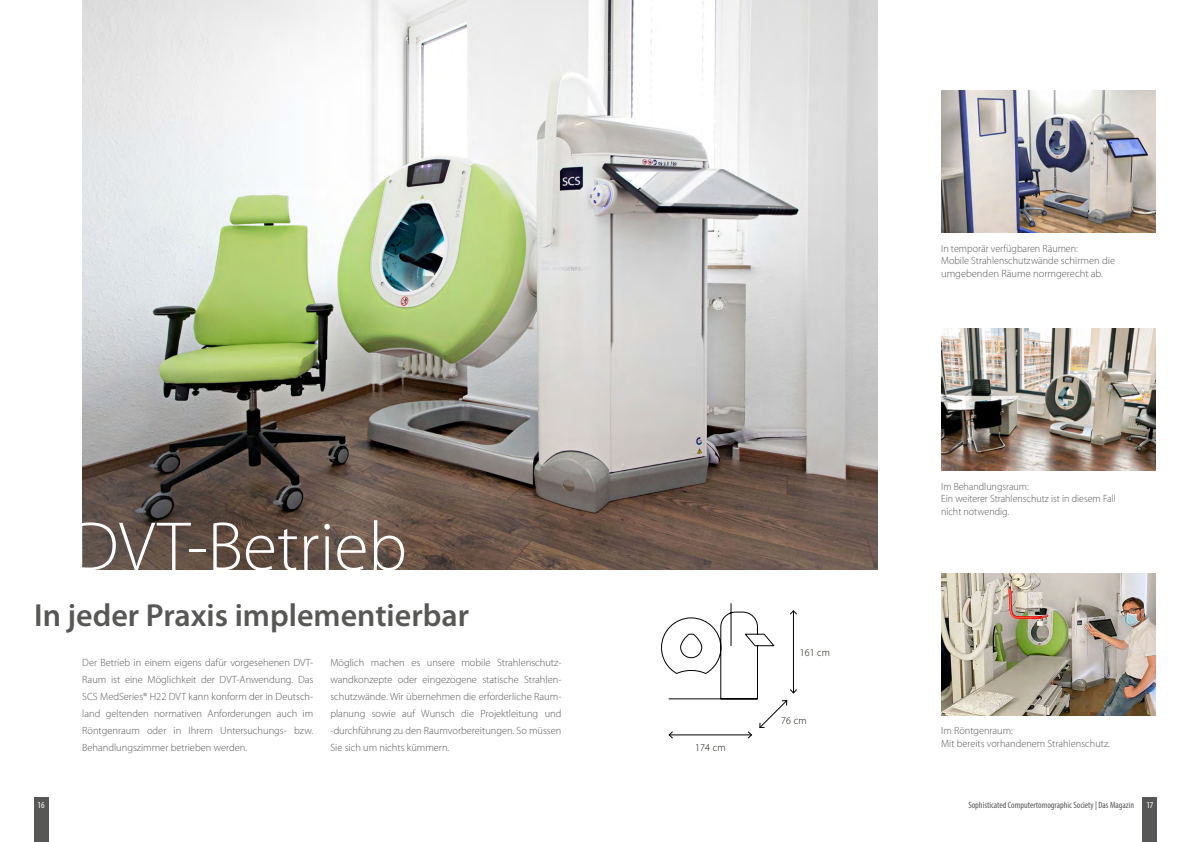
<style>
.page{position:relative;width:1191px;height:842px;background:#fff}
.page>*{position:absolute;margin:0;border:0;box-sizing:border-box;transform-origin:0 0}
.t1{font:300 70px "Myriad Pro";color:#fff}
.t2{font:600 32px "Myriad Pro";color:#575756}
.t3{font:300 10.5px/17px "Myriad Pro";color:#575756;text-align:justify}
.t4{font:300 10.5px/12.6px "Myriad Pro";color:#575756;scale:.96 1}
.t5{font:300 10.5px/12.6px "Myriad Pro";color:#575756;scale:.95 1}
.t6{font:300 10.5px "Myriad Pro";letter-spacing:.02em;color:#140f06;scale:.95 1}
.t7{font:condensed 9.2px "Myriad Pro";color:#575756}
.t8{font:condensed 9.2px "Myriad Pro";color:#fff}
</style>
<div class="page">
<img style="left:82px;top:0;width:795px;height:570px">
<img style="left:941px;top:91px;width:214px;height:141px">
<img style="left:941px;top:329px;width:214px;height:142px">
<img style="left:941px;top:573px;width:214px;height:142px">
<svg style="left:661px;top:603px;width:136px;height:136px"></svg>
<div style="left:1142px;top:797px;width:15px;height:45px;background:#575756"></div>
<div style="left:34px;top:797px;width:14px;height:45px;background:#575756"></div>
<p class="t4" style="left:941px;top:242px;width:183px">In temporär verfügbaren Räumen:<br>Mobile Strahlenschutzwände schirmen die umgebenden Räume normgerecht ab.</p>
<h1 class="t1" style="left:73px;top:508px;width:335px">DVT-Betrieb</h1>
<h2 class="t2" style="left:34px;top:595px;width:436px">In jeder Praxis implementierbar</h2>
<p class="t3" style="left:82px;top:654px;width:233px">Der Betrieb in einem eigens dafür vorgesehenen DVT-Raum ist eine Möglichkeit der DVT-Anwendung. Das SCS MedSeries® H22 DVT kann konform der in Deutsch&shy;land geltenden normativen Anforderungen auch im Röntgenraum oder in Ihrem Untersuchungs- bzw.<br>Behandlungszimmer betrieben werden.</p>
<p class="t3" style="left:330px;top:654px;width:233px">Möglich machen es unsere mobile Strahlenschutz&shy;wandkonzepte oder eingezogene statische Strahlen&shy;schutzwände. Wir übernehmen die erforderliche Raum&shy;planung sowie auf Wunsch die Projektleitung und -durchführung zu den Raumvorbereitungen. So müssen Sie sich um nichts kümmern.</p>
<p class="t6" style="left:695px;top:742px;width:34px">174 cm</p>
<p class="t6" style="left:799px;top:646px;width:34px">161 cm</p>
<p class="t6" style="left:781px;top:715px;width:28px">76 cm</p>
<p class="t5" style="left:941px;top:480px;width:185px">Im Behandlungsraum:<br>Ein weiterer Strahlenschutz ist in diesem Fall nicht notwendig.</p>
<p class="t3" style="left:941px;top:725px;width:170px;line-height:12.6px">Im Röntgenraum:<br>Mit bereits vorhandenem Strahlenschutz.</p>
<p class="t8" style="left:38px;top:799px;width:9px">16</p>
<p class="t7" style="left:968px;top:799px;width:167px">Sophisticated Computertomographic Society | Das Magazin</p>
<p class="t8" style="left:1146px;top:799px;width:9px">17</p>
</div>
